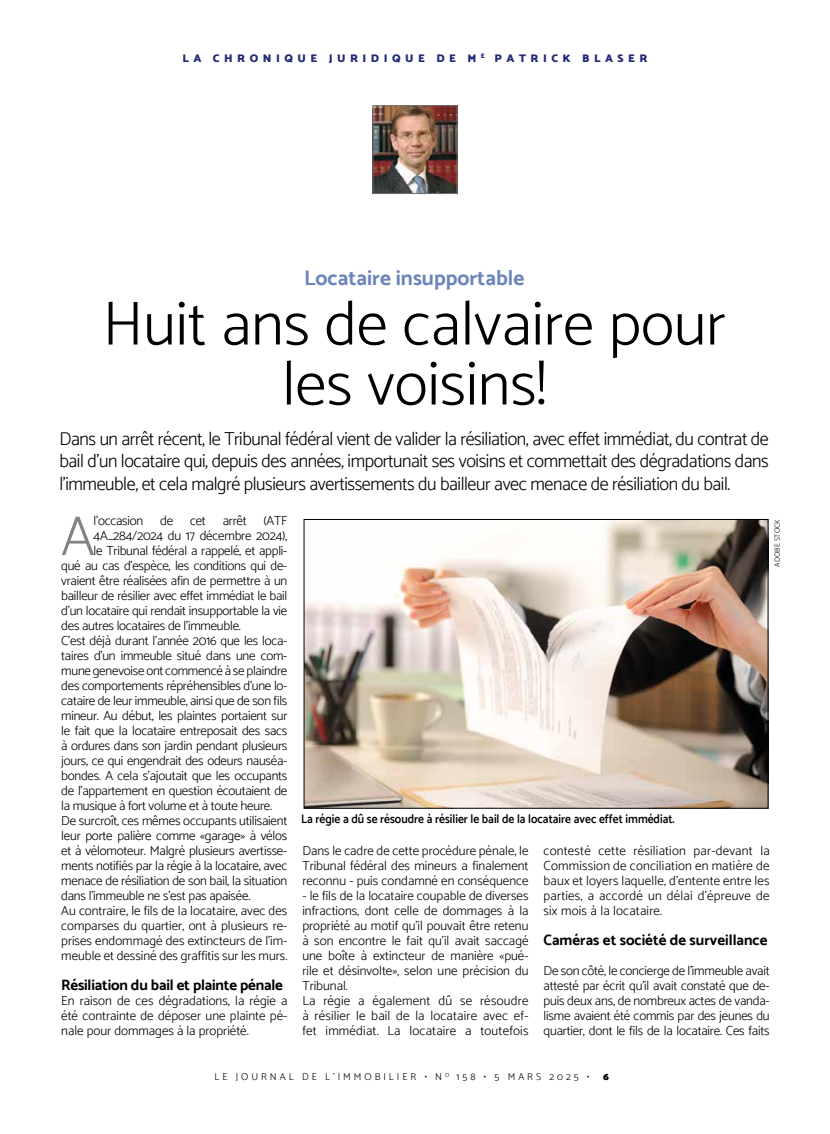
<style>
.page{position:relative;width:830px;height:1134px;background:#fff}
.page>*{position:absolute;margin:0;border:0;box-sizing:border-box;transform-origin:0 0}
.t1{font:300 62.5px/60px "Catamaran";color:#000;text-align:center}
.t2{font:300 56.38px "Catamaran";color:#838382}
.t3{font:700 21.25px "Catamaran";color:#6c85ba}
.t4{font:300 18.75px/22.5px "Catamaran";letter-spacing:-.02em;color:#000;text-align:justify}
.t5{font:700 15px "Catamaran";letter-spacing:-.01em;color:#000}
.t6{font:300 13.12px/15px "Catamaran";letter-spacing:-.015em;color:#000;text-align:justify}
.t7{font:600 12.5px "Catamaran";color:#000;scale:.92 1}
.t8{font:900 11.25px "Catamaran";letter-spacing:.4em;color:#232c77}
.t9{font:300 10px "Catamaran";letter-spacing:.3em;color:#000}
.t10{font:900 10px "Catamaran";color:#000}
.t11{font:300 7.5px "Catamaran";letter-spacing:.01em;color:#000}
</style>
<div class="page">
<img style="left:374px;top:107px;width:81px;height:85px">
<div style="left:372px;top:105px;width:85px;height:89px;border:1px solid #747373"></div>
<img style="left:305px;top:521px;width:461px;height:285px">
<div style="left:303px;top:519px;width:465px;height:289px;border:1px solid #000"></div>
<p class="t8" style="left:182px;top:51px;width:466px">LA CHRONIQUE JURIDIQUE DE M <sup>E</sup> PATRICK BLASER</p>
<h3 class="t3" style="left:304px;top:265px;width:222px">Locataire insupportable</h3>
<h1 class="t1" style="left:103px;top:293px;width:624px">Huit ans de calvaire pour les voisins!</h1>
<p class="t4" style="left:59px;top:427px;width:710px">Dans un arrêt récent, le Tribunal fédéral vient de valider la résiliation, avec effet immédiat, du contrat de bail d’un locataire qui, depuis des années, importunait ses voisins et commettait des dégradations dans l’immeuble, et cela malgré plusieurs avertissements du bailleur avec menace de résiliation du bail.</p>
<h2 class="t2" style="left:61px;top:503px;width:35px">A</h2>
<p class="t6" style="left:94px;top:513px;width:51px">l’occasion</p>
<p class="t6" style="left:160px;top:513px;width:15px">de</p>
<p class="t6" style="left:190px;top:513px;width:17px">cet</p>
<p class="t6" style="left:223px;top:513px;width:25px">arrêt</p>
<p class="t6" style="left:263px;top:513px;width:25px">(ATF</p>
<p class="t6" style="left:94px;top:528px;width:195px">4A_284/2024 du 17 décembre 2024),</p>
<p class="t6" style="left:94px;top:543px;width:195px">le Tribunal fédéral a rappelé, et appli-</p>
<p class="t6" style="left:61px;top:558px;width:227px">qué au cas d’espèce, les conditions qui de-</p>
<p class="t6" style="left:61px;top:573px;width:227px">vraient être réalisées afin de permettre à un</p>
<p class="t6" style="left:61px;top:588px;width:227px">bailleur de résilier avec effet immédiat le bail</p>
<p class="t6" style="left:61px;top:603px;width:227px">d’un locataire qui rendait insupportable la vie</p>
<p class="t6" style="left:61px;top:618px;width:181px">des autres locataires de l’immeuble.</p>
<p class="t6" style="left:61px;top:633px;width:227px">C’est déjà durant l’année 2016 que les loca-</p>
<p class="t6" style="left:61px;top:648px;width:227px">taires d’un immeuble situé dans une com-</p>
<p class="t6" style="left:61px;top:663px;width:227px">mune genevoise ont commencé à se plaindre</p>
<p class="t6" style="left:61px;top:678px;width:227px">des comportements répréhensibles d’une lo-</p>
<p class="t6" style="left:61px;top:693px;width:227px">cataire de leur immeuble, ainsi que de son fils</p>
<p class="t6" style="left:61px;top:708px;width:227px">mineur. Au début, les plaintes portaient sur</p>
<p class="t6" style="left:61px;top:723px;width:227px">le fait que la locataire entreposait des sacs</p>
<p class="t6" style="left:61px;top:738px;width:227px">à ordures dans son jardin pendant plusieurs</p>
<p class="t6" style="left:61px;top:753px;width:227px">jours, ce qui engendrait des odeurs nauséa-</p>
<p class="t6" style="left:61px;top:768px;width:227px">bondes. A cela s’ajoutait que les occupants</p>
<p class="t6" style="left:61px;top:783px;width:227px">de l’appartement en question écoutaient de</p>
<p class="t6" style="left:61px;top:798px;width:212px">la musique à fort volume et à toute heure.</p>
<p class="t6" style="left:61px;top:813px;width:227px">De surcroît, ces mêmes occupants utilisaient</p>
<p class="t6" style="left:61px;top:828px;width:227px">leur porte palière comme «garage» à vélos</p>
<p class="t6" style="left:61px;top:843px;width:227px">et à vélomoteur. Malgré plusieurs avertisse-</p>
<p class="t6" style="left:61px;top:858px;width:227px">ments notifiés par la régie à la locataire, avec</p>
<p class="t6" style="left:61px;top:873px;width:227px">menace de résiliation de son bail, la situation</p>
<p class="t6" style="left:61px;top:888px;width:191px">dans l’immeuble ne s’est pas apaisée.</p>
<p class="t6" style="left:61px;top:903px;width:227px">Au contraire, le fils de la locataire, avec des</p>
<p class="t6" style="left:61px;top:918px;width:227px">comparses du quartier, ont à plusieurs re-</p>
<p class="t6" style="left:61px;top:933px;width:227px">prises endommagé des extincteurs de l’im-</p>
<p class="t6" style="left:61px;top:948px;width:227px">meuble et dessiné des graffitis sur les murs.</p>
<p class="t5" style="left:61px;top:976px;width:223px">Résiliation du bail et plainte pénale</p>
<p class="t6" style="left:61px;top:993px;width:227px">En raison de ces dégradations, la régie a été contrainte de déposer une plainte pé&shy;nale pour dommages à la propriété.</p>
<p class="t7" style="left:301px;top:811px;width:407px">La régie a dû se résoudre à résilier le bail de la locataire avec effet immédiat.</p>
<p class="t11" style="left:772px;top:567px;width:49px;rotate:-90deg">ADOBE STOCK</p>
<p class="t6" style="left:302px;top:843px;width:227px">Dans le cadre de cette procédure pénale, le Tribunal fédéral des mineurs a finalement reconnu - puis condamné en conséquence</p>
<p class="t6" style="left:302px;top:888px;width:227px;text-align:left">- le fils de la locataire coupable de diverses infractions, dont celle de dommages à la propriété au motif qu’il pouvait être retenu à son encontre le fait qu’il avait saccagé une boîte à extincteur de manière «pué&shy;rile et désinvolte», selon une précision du Tribunal.<br>La régie a également dû se résoudre à résilier le bail de la locataire avec ef&shy;fet immédiat. La locataire a toutefois</p>
<p class="t6" style="left:543px;top:843px;width:227px">contesté cette résiliation par-devant la Commission de conciliation en matière de baux et loyers laquelle, d’entente entre les parties, a accordé un délai d’épreuve de six mois à la locataire.</p>
<p class="t5" style="left:543px;top:931px;width:225px">Caméras et société de surveillance</p>
<p class="t6" style="left:543px;top:963px;width:227px">De son côté, le concierge de l’immeuble avait attesté par écrit qu’il avait constaté que de&shy;puis deux ans, de nombreux actes de vanda&shy;lisme avaient été commis par des jeunes du quartier, dont le fils de la locataire. Ces faits</p>
<p class="t9" style="left:214px;top:1071px;width:376px">LE JOURNAL DE L’IMMOBILIER • N <sup>O</sup> 158 • 5 MARS 2025 •</p>
<p class="t10" style="left:603px;top:1071px;width:7px">6</p>
</div>
